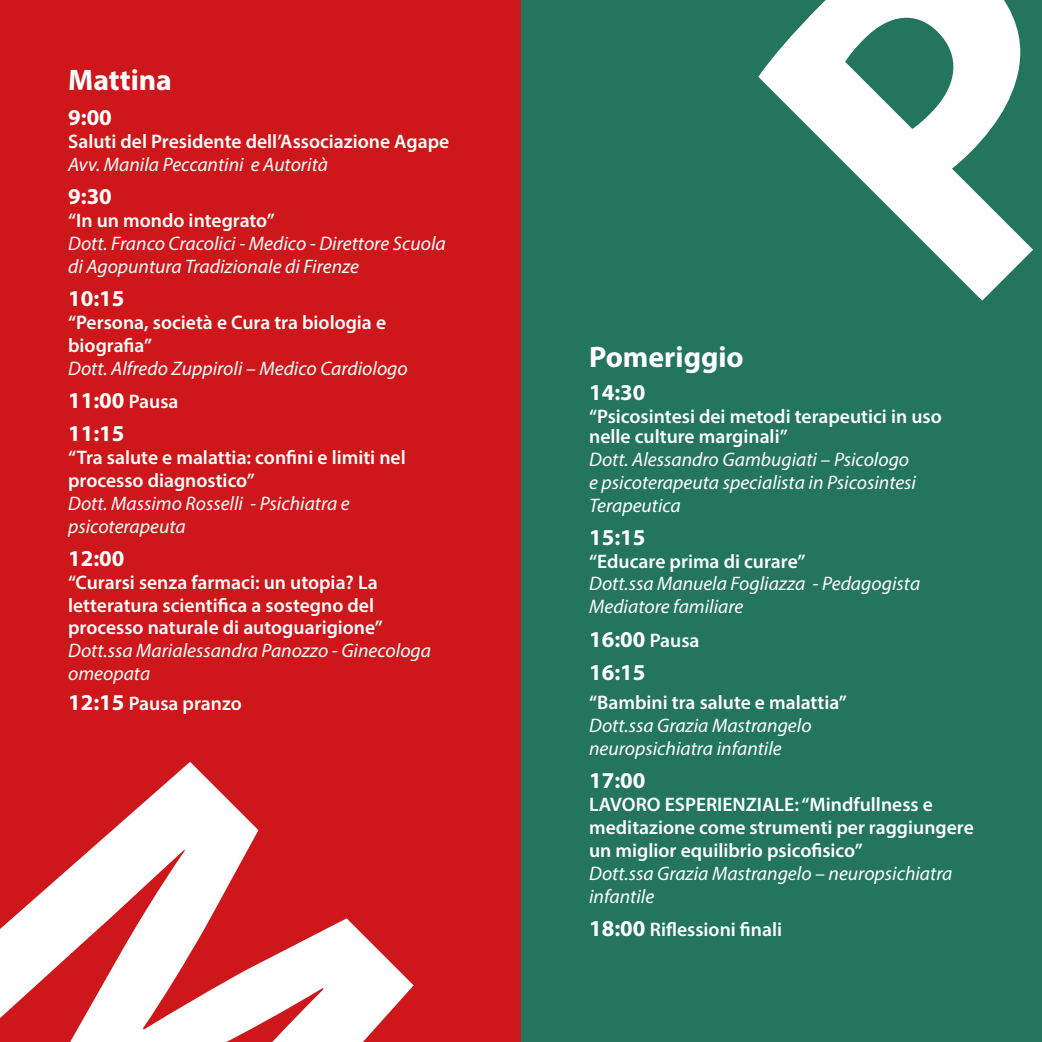
<style>
.page{position:relative;width:1042px;height:1042px;background:#fff}
.page>*{position:absolute;margin:0;border:0;box-sizing:border-box;transform-origin:0 0}
.t1{font:700 29.75px "Myriad Pro";color:#fff}
.t2{font:700 22.75px/33.2px "Myriad Pro";color:#fff}
.t3{font:600 19.6px/22.9px "Myriad Pro";color:#fff}
.t4{font:italic 19.6px/22.9px "Myriad Pro";color:#fff}
.s1{font-weight:600;font-size:19.6px}
.s2{font-weight:700;font-size:22.75px}
</style>
<div class="page">
<div style="left:0;top:0;width:521px;height:1042px;background:#cd171a"></div>
<div style="left:521px;top:0;width:521px;height:1042px;background:#23755e"></div>
<h1 class="t1" style="left:68px;top:61px;width:105px">Mattina</h1>
<p class="t2" style="left:68px;top:100px;width:45px">9:00</p>
<p class="t3" style="left:68px;top:130px;width:383px">Saluti del Presidente dell’Associazione Agape</p>
<p class="t4" style="left:68px;top:153px;width:261px">Avv. Manila Peccantini e Autorità</p>
<p class="t2" style="left:68px;top:179px;width:45px">9:30</p>
<p class="t3" style="left:68px;top:209px;width:208px">“In un mondo integrato”</p>
<p class="t4" style="left:68px;top:232px;width:379px">Dott. Franco Cracolici - Medico - Direttore Scuola di Agopuntura Tradizionale di Firenze</p>
<p class="t2" style="left:68px;top:281px;width:58px">10:15</p>
<p class="t3" style="left:68px;top:310px;width:319px">“Persona, società e Cura tra biologia e biografia”</p>
<p class="t4" style="left:68px;top:356px;width:341px">Dott. Alfredo Zuppiroli – Medico Cardiologo</p>
<p class="t2" style="left:68px;top:383px;width:112px">11:00 <span class="s1">Pausa<br></span>11:15</p>
<p class="t3" style="left:68px;top:445px;width:339px">“Tra salute e malattia: confini e limiti nel processo diagnostico”</p>
<p class="t4" style="left:68px;top:491px;width:283px">Dott. Massimo Rosselli - Psichiatra e psicoterapeuta</p>
<p class="t2" style="left:68px;top:541px;width:58px">12:00</p>
<p class="t3" style="left:68px;top:570px;width:316px">“Curarsi senza farmaci: un utopia? La letteratura scientifica a sostegno del processo naturale di autoguarigione”</p>
<p class="t4" style="left:68px;top:639px;width:364px">Dott.ssa Marialessandra Panozzo - Ginecologa omeopata</p>
<p class="t3" style="left:68px;top:691px;width:175px"><span class="s2">12:15</span> Pausa pranzo</p>
<h1 class="t1" style="left:589px;top:338px;width:156px">Pomeriggio</h1>
<p class="t2" style="left:589px;top:375px;width:58px">14:30</p>
<p class="t3" style="left:589px;top:406px;width:354px;line-height:19.6px">“Psicosintesi dei metodi terapeutici in uso nelle culture marginali”</p>
<p class="t4" style="left:589px;top:447px;width:328px">Dott. Alessandro Gambugiati – Psicologo e psicoterapeuta specialista in Psicosintesi<br>Terapeutica</p>
<p class="t2" style="left:589px;top:520px;width:58px">15:15</p>
<p class="t3" style="left:589px;top:549px;width:218px">“Educare prima di curare”</p>
<p class="t4" style="left:589px;top:572px;width:333px">Dott.ssa Manuela Fogliazza - Pedagogista<br>Mediatore familiare</p>
<p class="t2" style="left:589px;top:621px;width:112px">16:00 <span class="s1">Pausa<br></span>16:15</p>
<p class="t3" style="left:589px;top:691px;width:259px">“Bambini tra salute e malattia”</p>
<p class="t4" style="left:589px;top:714px;width:224px">Dott.ssa Grazia Mastrangelo neuropsichiatra infantile</p>
<p class="t2" style="left:589px;top:763px;width:58px">17:00</p>
<p class="t3" style="left:589px;top:792px;width:386px">LAVORO ESPERIENZIALE: “Mindfullness e meditazione come strumenti per raggiungere un miglior equilibrio psicofisico”</p>
<p class="t4" style="left:589px;top:861px;width:365px">Dott.ssa Grazia Mastrangelo – neuropsichiatra infantile</p>
<p class="t3" style="left:589px;top:917px;width:194px"><span class="s2">18:00</span> Riflessioni finali</p>
</div>
